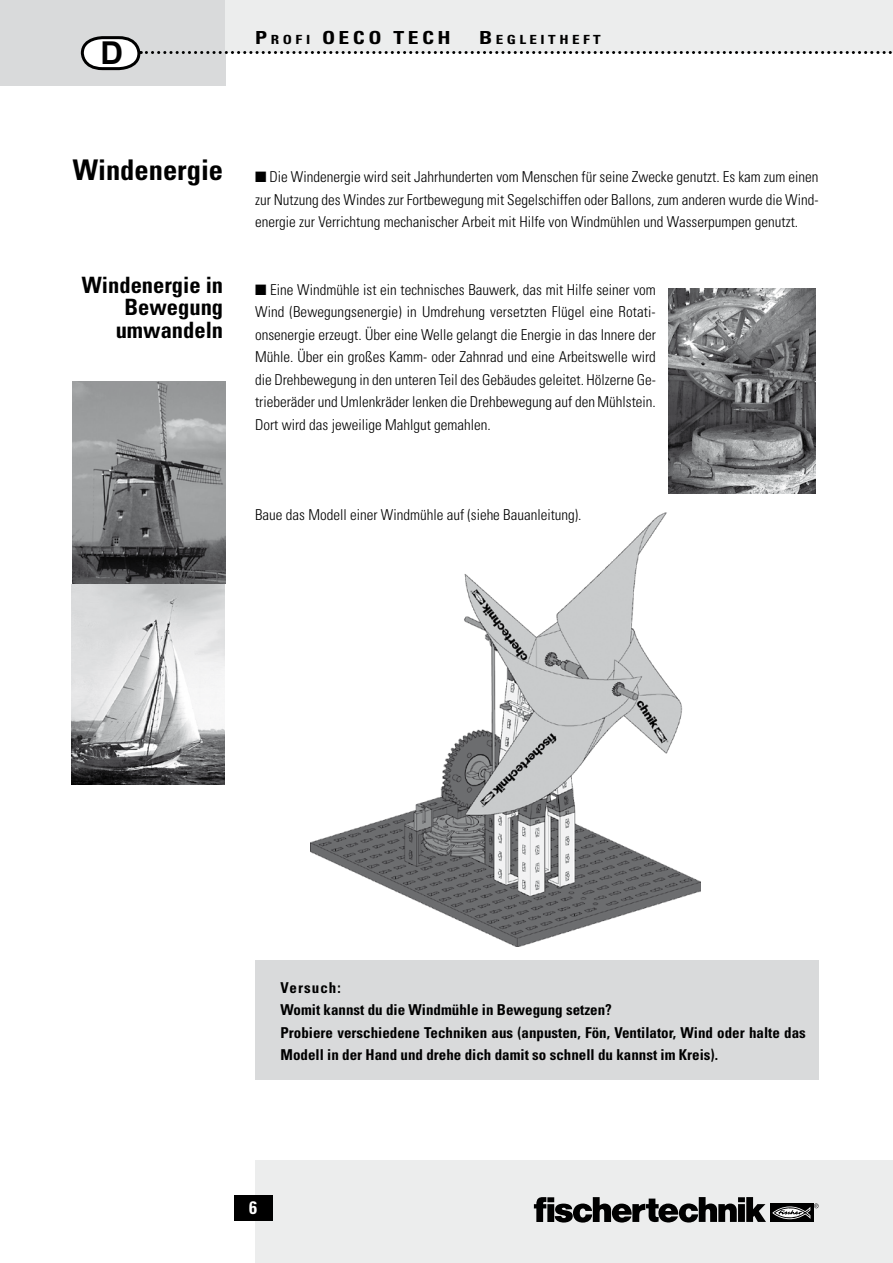
<style>
.page{position:relative;width:893px;height:1263px;background:#fff}
.page>*{position:absolute;margin:0;border:0;box-sizing:border-box;transform-origin:0 0}
.t1{font:700 31.5px "Arial";color:#000}
.t2{font:700 condensed 28.5px "Univers";color:#000}
.t3{font:700 condensed 22.5px/22.5px "Univers";color:#000;text-align:right}
.t4{font:700 condensed 18px "Univers";letter-spacing:.16em;color:#000;scale:1.2 1}
.t5{font:700 condensed 18px "Univers";color:#fff}
.t6{font:300 condensed 15px/22.5px "Univers";color:#000;text-align:justify}
.t7{font:700 condensed 15px/22.5px "Univers";color:#000}
.t8{font:700 condensed 12.6px "Univers";letter-spacing:.23em;color:#000;scale:1.2 1}
.s1{font-size:12.6px}
.s2{font-size:18px}
</style>
<div class="page">
<div style="left:0;top:0;width:225px;height:85px;background:#d9dadb"></div>
<div style="left:225px;top:0;width:668px;height:52px;background:#eceded"></div>
<div style="left:255px;top:1161px;width:638px;height:102px;background:#eceded"></div>
<div style="left:234px;top:1195px;width:38px;height:25px;background:#000"></div>
<div style="left:770px;top:1204px;width:43px;height:18px;background:#000"></div>
<svg style="left:534px;top:1197px;width:232px;height:25px"></svg>
<svg style="left:772px;top:1203px;width:47px;height:17px"></svg>
<svg style="left:80px;top:36px;width:813px;height:36px"></svg>
<div style="left:255px;top:960px;width:564px;height:120px;background:#d9dadb"></div>
<img style="left:72px;top:382px;width:153px;height:403px">
<img style="left:669px;top:288px;width:146px;height:205px">
<img style="left:311px;top:512px;width:390px;height:434px">
<h1 class="t1" style="left:100px;top:32px;width:24px">D</h1>
<p class="t4" style="left:255px;top:27px;width:165px">P<span class="s1">ROFI</span> OECO TECH</p>
<p class="t8" style="left:479px;top:32px;width:68px"><span class="s2">B</span>EGLEITHE</p>
<p class="t8" style="left:583px;top:32px;width:16px">FT</p>
<h2 class="t2" style="left:73px;top:152px;width:152px">Windenergie</h2>
<h3 class="t3" style="left:82px;top:273px;width:143px">Windenergie in<br>Bewegung umwandeln</h3>
<p class="t6" style="left:255px;top:166px;width:565px">■ Die Windenergie wird seit Jahrhunderten vom Menschen für seine Zwecke genutzt. Es kam zum einen zur Nutzung des Windes zur Fortbewegung mit Segelschiffen oder Ballons, zum anderen wurde die Wind&shy;energie zur Verrichtung mechanischer Arbeit mit Hilfe von Windmühlen und Wasserpumpen genutzt.</p>
<p class="t6" style="left:255px;top:278px;width:402px">■ Eine Windmühle ist ein technisches Bauwerk, das mit Hilfe seiner vom Wind (Bewegungsenergie) in Umdrehung versetzten Flügel eine Rotati&shy;onsenergie erzeugt. Über eine Welle gelangt die Energie in das Innere der Mühle. Über ein großes Kamm- oder Zahnrad und eine Arbeitswelle wird die Drehbewegung in den unteren Teil des Gebäudes geleitet. Hölzerne Ge&shy;trieberäder und Umlenkräder lenken die Drehbewegung auf den Mühlstein.<br>Dort wird das jeweilige Mahlgut gemahlen.</p>
<p class="t6" style="left:255px;top:503px;width:328px">Baue das Modell einer Windmühle auf (siehe Bauanleitung).</p>
<p class="t7" style="left:281px;top:976px;width:527px">Versuch:<br>Womit kannst du die Windmühle in Bewegung setzen?<br>Probiere verschiedene Techniken aus (anpusten, Fön, Ventilator, Wind oder halte das Modell in der Hand und drehe dich damit so schnell du kannst im Kreis).</p>
<p class="t5" style="left:249px;top:1197px;width:9px">6</p>
</div>
